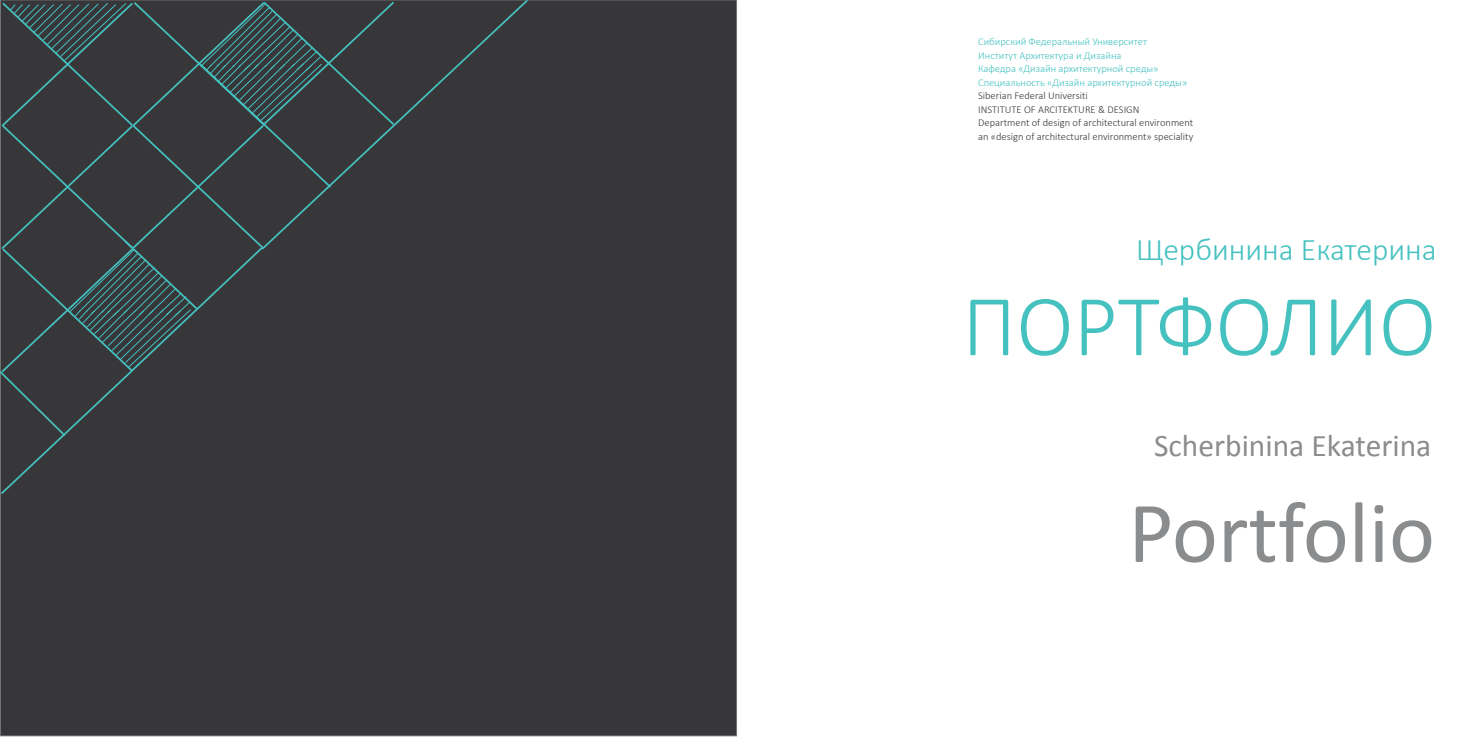
<style>
.page{position:relative;width:1474px;height:737px;background:#fff}
.page>*{position:absolute;margin:0;border:0;box-sizing:border-box;transform-origin:0 0}
.t1{font:300 87.5px "Calibri";color:#45c1c0}
.t2{font:87.5px "Calibri";color:#8a8c8e}
.t3{font:31.5px "Calibri";color:#8a8c8e}
.t4{font:300 31.5px "Calibri";letter-spacing:-.01em;color:#45c1c0}
.t5{font:300 10.5px/13.6px "Calibri";color:#373639}
.t6{font:300 10.5px/13.6px "Calibri";color:#45c1c0}
</style>
<div class="page">
<div style="left:0;top:0;width:736px;height:735px;background:#373639"></div>
<svg style="left:396px;top:0;width:134px;height:125px"></svg>
<svg style="left:0;top:0;width:396px;height:496px"></svg>
<p class="t6" style="left:978px;top:35px;width:211px">Сибирский Федеральный Университет Институт Архитектура и Дизайна<br>Кафедра «Дизайн архитектурной среды» Специальность «Дизайн архитектурной среды»</p>
<p class="t5" style="left:978px;top:89px;width:217px">Siberian Federal Universiti<br>INSTITUTE OF ARCITEKTURE &amp; DESIGN Department of design of architectural environment an «design of architectural environment» speciality</p>
<h2 class="t4" style="left:1136px;top:230px;width:302px">Щербинина Екатерина</h2>
<h1 class="t1" style="left:962px;top:272px;width:475px">ПОРТФОЛИО</h1>
<h2 class="t3" style="left:1154px;top:425px;width:279px">Scherbinina Ekaterina</h2>
<h1 class="t2" style="left:1128px;top:477px;width:308px">Portfolio</h1>
</div>
